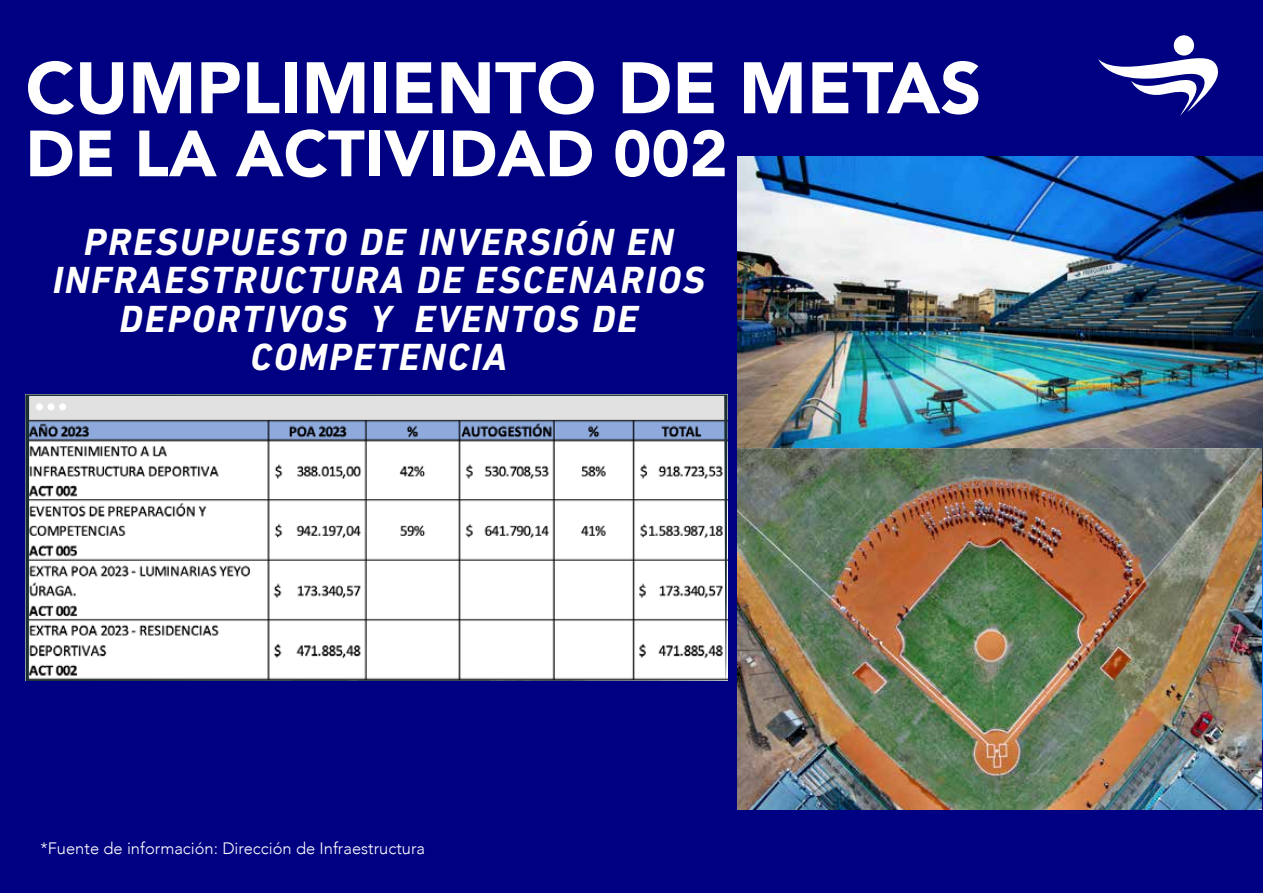
<style>
.page{position:relative;width:1263px;height:893px;background:#000082}
.page>*{position:absolute;margin:0;border:0;box-sizing:border-box;transform-origin:0 0}
.t1{font:900 72px "Avenir";color:#fff}
.t2{font:900 64.5px "Avenir";color:#fff}
.t3{font:italic 700 38.4px/38.4px "DIN Next LT Pro";letter-spacing:.05em;color:#fff;text-align:center}
.t4{font:300 16.5px "Avenir";color:#fff}
</style>
<div class="page">
<img style="left:738px;top:156px;width:525px;height:351px">
<img style="left:738px;top:448px;width:523px;height:361px">
<svg style="left:25px;top:394px;width:702px;height:287px;background:#dedfe2"></svg>
<svg style="left:1098px;top:49px;width:120px;height:67px"></svg>
<div style="left:1174px;top:35px;width:20px;height:21px;background:#fff;border-radius:50%"></div>
<h1 class="t1" style="left:26px;top:26px;width:957px">CUMPLIMIENTO DE METAS</h1>
<h2 class="t2" style="left:26px;top:99px;width:704px">DE LA ACTIVIDAD 002</h2>
<p class="t3" style="left:53px;top:222px;width:654px">PRESUPUESTO DE INVERSIÓN EN<br>INFRAESTRUCTURA DE ESCENARIOS<br>DEPORTIVOS Y EVENTOS DE<br>COMPETENCIA</p>
<p class="t4" style="left:40px;top:839px;width:386px">*Fuente de información: Dirección de Infraestructura</p>
</div>
